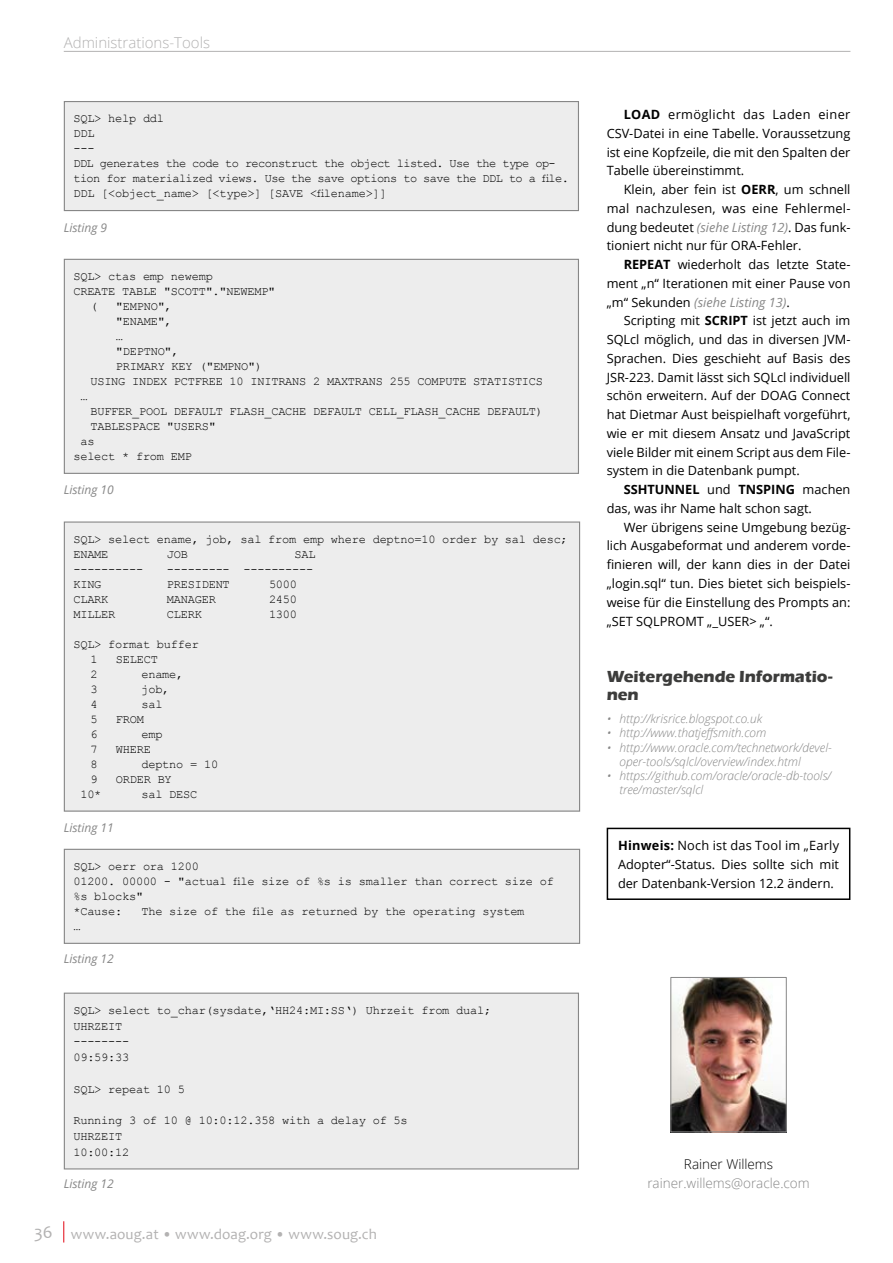
<style>
.page{position:relative;width:893px;height:1263px;background:#fff}
.page>*{position:absolute;margin:0;border:0;box-sizing:border-box;transform-origin:0 0}
.t1{font:700 16.5px/18.8px "Eras ITC";letter-spacing:-.005em;color:#3c3c3b}
.t2{font:15px "Candara";letter-spacing:.01em;color:#b3b2b2}
.t3{font:300 15px "Open Sans";color:#b3b2b2}
.t4{font:300 13.5px "Open Sans";color:#878787}
.t5{font:300 13.5px "Open Sans";color:#000}
.t6{font:12.75px/18.8px "Open Sans";color:#000;text-align:justify}
.t7{font:12px/15px "Courier New";letter-spacing:-.02em;color:#000}
.t8{font:italic 300 12px/14.2px "Open Sans";color:#878787}
.t9{font:12px/15px "Courier New";letter-spacing:-.05em;color:#000}
.t10{font:italic 12px "Open Sans";color:#878787}
.s1{font-size:18px}
.s2{font-weight:700}
.s3{font-style:italic;color:#878787}
</style>
<div class="page">
<svg style="left:63px;top:1221px;width:1px;height:21px"></svg>
<hr style="left:64px;top:51px;width:786px;height:1px;background:#b3b2b2">
<div style="left:64px;top:102px;width:514px;height:109px;background:#ededed"></div>
<div style="left:64px;top:101px;width:515px;height:110px;border:1px solid #878787"></div>
<div style="left:64px;top:259px;width:514px;height:214px;background:#ededed"></div>
<div style="left:64px;top:259px;width:515px;height:215px;border:1px solid #878787"></div>
<div style="left:64px;top:522px;width:516px;height:289px;background:#ededed"></div>
<div style="left:64px;top:521px;width:516px;height:291px;border:1px solid #878787"></div>
<div style="left:64px;top:849px;width:516px;height:94px;background:#ededed"></div>
<div style="left:64px;top:849px;width:516px;height:95px;border:1px solid #878787"></div>
<div style="left:64px;top:993px;width:514px;height:176px;background:#ededed"></div>
<div style="left:64px;top:992px;width:515px;height:177px;border:1px solid #878787"></div>
<img style="left:673px;top:979px;width:111px;height:151px">
<div style="left:671px;top:977px;width:115px;height:155px;border:1px solid #878787"></div>
<div style="left:607px;top:828px;width:243px;height:72px;border:2px solid #000"></div>
<p class="t3" style="left:64px;top:32px;width:148px">Administrations-Tools</p>
<p class="t9" style="left:73px;top:111px;width:497px">SQL&gt; help ddl<br>DDL<br>---<br>DDL generates the code to reconstruct the object listed. Use the type op&shy;tion for materialized views. Use the save options to save the DDL to a file.<br>DDL [&lt;object_name&gt; [&lt;type&gt;] [SAVE &lt;filename&gt;]]</p>
<p class="t10" style="left:64px;top:219px;width:45px">Listing 9</p>
<p class="t7" style="left:73px;top:268px;width:141px">SQL&gt; ctas emp newemp</p>
<p class="t7" style="left:73px;top:283px;width:204px">CREATE TABLE "SCOTT"."NEWEMP"</p>
<p class="t7" style="left:90px;top:298px;width:9px">(</p>
<p class="t7" style="left:116px;top:298px;width:57px">"EMPNO",</p>
<p class="t7" style="left:116px;top:313px;width:57px">"ENAME",</p>
<p class="t7" style="left:116px;top:328px;width:9px">…</p>
<p class="t7" style="left:116px;top:343px;width:64px">"DEPTNO",</p>
<p class="t7" style="left:116px;top:358px;width:148px">PRIMARY KEY ("EMPNO")</p>
<p class="t7" style="left:90px;top:373px;width:454px">USING INDEX PCTFREE 10 INITRANS 2 MAXTRANS 255 COMPUTE STATISTICS</p>
<p class="t7" style="left:80px;top:388px;width:9px">…</p>
<p class="t7" style="left:90px;top:403px;width:454px">BUFFER_POOL DEFAULT FLASH_CACHE DEFAULT CELL_FLASH_CACHE DEFAULT)</p>
<p class="t7" style="left:90px;top:418px;width:127px">TABLESPACE "USERS"</p>
<p class="t7" style="left:80px;top:433px;width:16px">as</p>
<p class="t7" style="left:73px;top:448px;width:120px">select * from EMP</p>
<p class="t10" style="left:64px;top:481px;width:52px">Listing 10</p>
<p class="t7" style="left:73px;top:531px;width:496px">SQL&gt; select ename, job, sal from emp where deptno=10 order by sal desc;<br>ENAME</p>
<p class="t7" style="left:167px;top:546px;width:23px">JOB</p>
<p class="t7" style="left:295px;top:546px;width:23px">SAL</p>
<p class="t7" style="left:73px;top:561px;width:71px">----------</p>
<p class="t7" style="left:167px;top:561px;width:148px">--------- ----------</p>
<p class="t7" style="left:73px;top:576px;width:30px">KING</p>
<p class="t7" style="left:167px;top:576px;width:64px">PRESIDENT</p>
<p class="t7" style="left:269px;top:576px;width:30px">5000</p>
<p class="t7" style="left:73px;top:591px;width:37px">CLARK</p>
<p class="t7" style="left:167px;top:591px;width:50px">MANAGER</p>
<p class="t7" style="left:269px;top:591px;width:30px">2450</p>
<p class="t7" style="left:73px;top:606px;width:44px">MILLER</p>
<p class="t7" style="left:167px;top:606px;width:37px">CLERK</p>
<p class="t7" style="left:269px;top:606px;width:30px">1300</p>
<p class="t7" style="left:90px;top:636px;width:110px;text-indent:-17px">SQL&gt; format buffer<br>1</p>
<p class="t7" style="left:116px;top:651px;width:43px">SELECT</p>
<p class="t7" style="left:90px;top:666px;width:9px">2</p>
<p class="t7" style="left:141px;top:666px;width:44px">ename,</p>
<p class="t7" style="left:90px;top:681px;width:9px">3</p>
<p class="t7" style="left:141px;top:681px;width:30px">job,</p>
<p class="t7" style="left:90px;top:696px;width:9px">4</p>
<p class="t7" style="left:141px;top:696px;width:23px">sal</p>
<p class="t7" style="left:90px;top:711px;width:9px">5</p>
<p class="t7" style="left:116px;top:711px;width:30px">FROM</p>
<p class="t7" style="left:90px;top:726px;width:9px">6</p>
<p class="t7" style="left:141px;top:726px;width:23px">emp</p>
<p class="t7" style="left:90px;top:741px;width:9px">7</p>
<p class="t7" style="left:116px;top:741px;width:37px">WHERE</p>
<p class="t7" style="left:90px;top:756px;width:9px">8</p>
<p class="t7" style="left:141px;top:756px;width:78px">deptno = 10</p>
<p class="t7" style="left:90px;top:771px;width:9px">9</p>
<p class="t7" style="left:116px;top:771px;width:57px">ORDER BY</p>
<p class="t7" style="left:80px;top:786px;width:23px">10*</p>
<p class="t7" style="left:141px;top:786px;width:57px">sal DESC</p>
<p class="t10" style="left:64px;top:819px;width:52px">Listing 11</p>
<p class="t7" style="left:73px;top:858px;width:482px">SQL&gt; oerr ora 1200<br>01200. 00000 - "actual file size of %s is smaller than correct size of %s blocks"<br>*Cause:</p>
<p class="t7" style="left:141px;top:903px;width:385px">The size of the file as returned by the operating system</p>
<p class="t7" style="left:73px;top:918px;width:9px">…</p>
<p class="t10" style="left:64px;top:950px;width:52px">Listing 12</p>
<p class="t7" style="left:73px;top:1002px;width:419px;line-height:15.8px">SQL&gt; select to_char(sysdate,‘HH24:MI:SS‘) Uhrzeit from dual;<br>UHRZEIT<br>--------<br>09:59:33</p>
<p class="t7" style="left:73px;top:1081px;width:113px">SQL&gt; repeat 10 5</p>
<p class="t7" style="left:73px;top:1112px;width:336px;line-height:15.8px">Running 3 of 10 @ 10:0:12.358 with a delay of 5s<br>UHRZEIT<br>10:00:12</p>
<p class="t10" style="left:64px;top:1175px;width:52px">Listing 12</p>
<p class="t2" style="left:34px;top:1224px;width:344px"><span class="s1">36</span> www.aoug.at • www.doag.org • www.soug.ch</p>
<p class="t6" style="left:607px;top:105px;width:245px;text-indent:17px"><span class="s2">LOAD</span> ermöglicht das Laden einer CSV-Datei in eine Tabelle. Voraussetzung ist eine Kopfzeile, die mit den Spalten der Tabelle übereinstimmt.</p>
<p class="t6" style="left:607px;top:180px;width:245px;text-indent:17px">Klein, aber fein ist <span class="s2">OERR</span>, um schnell mal nachzulesen, was eine Fehlermel&shy;dung bedeutet <span class="s3">(siehe Listing 12)</span>. Das funk&shy;tioniert nicht nur für ORA-Fehler.</p>
<p class="t6" style="left:607px;top:255px;width:245px;text-indent:17px"><span class="s2">REPEAT</span> wiederholt das letzte State&shy;ment „n“ Iterationen mit einer Pause von „m“ Sekunden <span class="s3">(siehe Listing 13)</span>.</p>
<p class="t6" style="left:607px;top:311px;width:245px;text-indent:17px">Scripting mit <span class="s2">SCRIPT</span> ist jetzt auch im SQLcl möglich, und das in diversen JVM-Sprachen. Dies geschieht auf Basis des JSR-223. Damit lässt sich SQLcl individuell schön erweitern. Auf der DOAG Connect hat Dietmar Aust beispielhaft vorgeführt, wie er mit diesem Ansatz und JavaScript viele Bilder mit einem Script aus dem File&shy;system in die Datenbank pumpt.</p>
<p class="t6" style="left:607px;top:480px;width:245px;text-indent:17px"><span class="s2">SSHTUNNEL</span> und <span class="s2">TNSPING</span> machen das, was ihr Name halt schon sagt.</p>
<p class="t6" style="left:607px;top:517px;width:245px;text-indent:17px">Wer übrigens seine Umgebung bezüg&shy;lich Ausgabeformat und anderem vorde&shy;finieren will, der kann dies in der Datei „login.sql“ tun. Dies bietet sich beispiels&shy;weise für die Einstellung des Prompts an: „SET SQLPROMT „_USER&gt; „“.</p>
<p class="t1" style="left:607px;top:667px;width:227px">Weitergehende Informatio&shy;nen</p>
<p class="t8" style="left:607px;top:711px;width:157px">• http://krisrice.blogspot.co.uk</p>
<p class="t8" style="left:607px;top:725px;width:161px">• http://www.thatjeffsmith.com</p>
<p class="t8" style="left:619px;top:740px;width:214px;text-indent:-13px">• http://www.oracle.com/technetwork/devel&shy;oper-tools/sqlcl/overview/index.html</p>
<p class="t8" style="left:619px;top:768px;width:213px;text-indent:-13px">• https://github.com/oracle/oracle-db-tools/ tree/master/sqlcl</p>
<p class="t6" style="left:618px;top:836px;width:223px"><span class="s2">Hinweis:</span> Noch ist das Tool im „Early Adopter“-Status. Dies sollte sich mit der Datenbank-Version 12.2 ändern.</p>
<p class="t5" style="left:684px;top:1155px;width:91px">Rainer Willems</p>
<p class="t4" style="left:647px;top:1174px;width:164px">rainer.willems@oracle.com</p>
</div>
